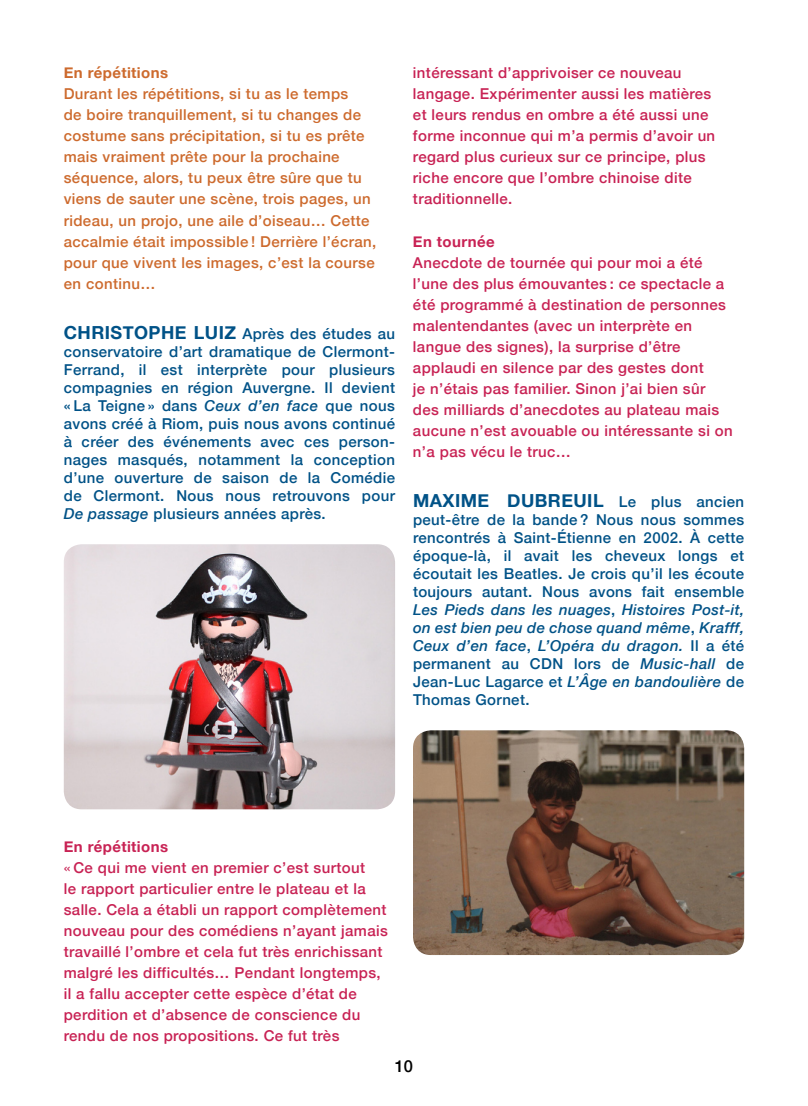
<style>
.page{position:relative;width:808px;height:1106px;background:#fff}
.page>*{position:absolute;margin:0;border:0;box-sizing:border-box;transform-origin:0 0}
.t1{font:700 18px "Helvetica Neue";letter-spacing:.025em;color:#005287}
.t2{font:500 16.5px "Helvetica Neue";color:#000}
.t3{font:500 15px/21px "Helvetica Neue";letter-spacing:.025em;color:#c82254}
.t4{font:500 15px/18px "Helvetica Neue";letter-spacing:.025em;color:#005287;text-align:justify}
.t5{font:500 15px/21px "Helvetica Neue";letter-spacing:.025em;color:#cd6a2d}
.t6{font:700 15px "Helvetica Neue";letter-spacing:.025em;color:#cd6a2d}
.t7{font:700 15px "Helvetica Neue";letter-spacing:.025em;color:#c82254}
.s1{font-weight:700;font-size:18px}
.s2{font-style:italic}
.s3{font-weight:500;font-size:15px}
.s4{font-weight:700}
.s5{font-weight:400}
</style>
<div class="page">
<img style="left:64px;top:544px;width:331px;height:265px">
<img style="left:413px;top:730px;width:331px;height:225px">
<p class="t6" style="left:64px;top:61px;width:106px">En répétitions</p>
<p class="t5" style="left:64px;top:82px;width:314px">Durant les répétitions, si tu as le temps<br>de boire tranquillement, si tu changes de costume sans précipitation, si tu es prête mais vraiment prête pour la prochaine séquence, alors, tu peux être sûre que tu viens de sauter une scène, trois pages, un rideau, un projo, une aile d’oiseau… Cette accalmie était impossible ! Derrière l’écran, pour que vivent les images, c’est la course en continu…</p>
<p class="t4" style="left:64px;top:323px;width:333px"><span class="s1">CHRISTOPHE LUIZ</span> Après des études au conservatoire d’art dramatique de Clermont-Ferrand, il est interprète pour plusieurs compagnies en région Auvergne. Il devient « La Teigne » dans <span class="s2">Ceux d’en face</span> que nous avons créé à Riom, puis nous avons continué à créer des événements avec ces person&shy;nages masqués, notamment la conception d’une ouverture de saison de la Comédie de Clermont. Nous nous retrouvons pour <span class="s2">De passage</span> plusieurs années après.</p>
<p class="t3" style="left:413px;top:61px;width:304px">intéressant d’apprivoiser ce nouveau langage. Expérimenter aussi les matières et leurs rendus en ombre a été aussi une forme inconnue qui m’a permis d’avoir un regard plus curieux sur ce principe, plus riche encore que l’ombre chinoise dite traditionnelle.</p>
<p class="t7" style="left:413px;top:229px;width:83px">En tournée</p>
<p class="t3" style="left:413px;top:250px;width:321px">Anecdote de tournée qui pour moi a été l’une des plus émouvantes : ce spectacle a été programmé à destination de personnes malentendantes (avec un interprète en langue des signes), la surprise d’être applaudi en silence par des gestes dont<br>je n’étais pas familier. Sinon j’ai bien sûr des milliards d’anecdotes au plateau mais aucune n’est avouable ou intéressante si on n’a pas vécu le truc…</p>
<p class="t1" style="left:413px;top:486px;width:333px">MAXIME DUBREUIL <span class="s3">Le plus ancien</span></p>
<p class="t4" style="left:413px;top:509px;width:333px">peut-être de la bande ? Nous nous sommes rencontrés à Saint-Étienne en 2002. À cette époque-là, il avait les cheveux longs et écoutait les Beatles. Je crois qu’il les écoute toujours autant. Nous avons fait ensemble <span class="s2">Les Pieds dans les nuages</span>, <span class="s2">Histoires Post-it, on est bien peu de chose quand même</span>, <span class="s2">Krafff, Ceux d’en face</span>, <span class="s2">L’Opéra du dragon.</span> Il a été permanent au CDN lors de <span class="s2">Music-hall</span> de Jean-Luc Lagarce et <span class="s2">L’Âge en bandoulière</span> de Thomas Gornet.</p>
<p class="t3" style="left:64px;top:835px;width:326px"><span class="s4">En répétitions<br></span><span class="s5">«</span> Ce qui me vient en premier c’est surtout<br>le rapport particulier entre le plateau et la salle. Cela a établi un rapport complètement nouveau pour des comédiens n’ayant jamais travaillé l’ombre et cela fut très enrichissant malgré les difficultés… Pendant longtemps, il a fallu accepter cette espèce d’état de perdition et d’absence de conscience du rendu de nos propositions. Ce fut très</p>
<p class="t2" style="left:395px;top:1052px;width:20px">10</p>
</div>
